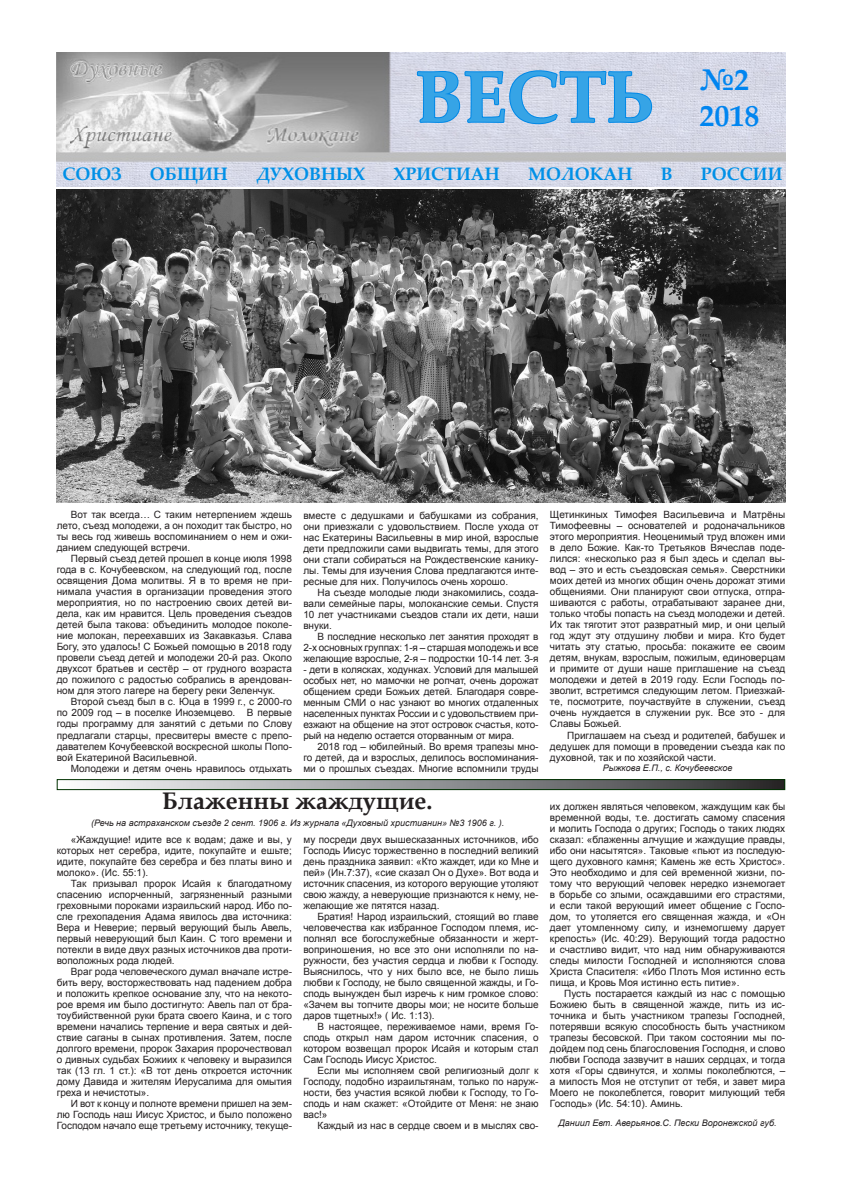
<style>
.page{position:relative;width:842px;height:1191px;background:#fff}
.page>*{position:absolute;margin:0;border:0;box-sizing:border-box;transform-origin:0 0}
.t1{font:700 72px "Palatino Linotype";color:#36a4e6}
.t2{font:700 30px "Palatino Linotype";color:#0085f0}
.Заголовок_1{font:700 24px "Book Antiqua";color:#231f20}
.t3{font:700 18px "Palatino Linotype";color:#0090e7}
.Текст{font:10px/11px "Arial";color:#231f20;text-align:justify}
.Автор{font:italic 9px "Arial";color:#231f20}
</style>
<div class="page">
<img style="left:57px;top:52px;width:728px;height:135px">
<svg style="left:416px;top:52px;width:237px;height:135px;background:#c2cfe3"></svg>
<svg style="left:89px;top:781px;width:694px;height:7px;background:#909093"></svg>
<div style="left:57px;top:779px;width:728px;height:11px;border:1px solid #003100"></div>
<img style="left:57px;top:189px;width:728px;height:314px">
<p class="t1" style="left:416px;top:46px;width:241px">ВЕСТЬ</p>
<p class="t2" style="left:699px;top:58px;width:51px">№2</p>
<p class="t2" style="left:699px;top:94px;width:61px">2018</p>
<p class="t3" style="left:62px;top:161px;width:61px">СОЮЗ</p>
<p class="t3" style="left:150px;top:161px;width:79px">ОБЩИН</p>
<p class="t3" style="left:256px;top:161px;width:111px">ДУХОВНЫХ</p>
<p class="t3" style="left:393px;top:161px;width:108px">ХРИСТИАН</p>
<p class="t3" style="left:528px;top:161px;width:106px">МОЛОКАН</p>
<p class="t3" style="left:661px;top:161px;width:13px">В</p>
<p class="t3" style="left:701px;top:161px;width:83px">РОССИИ</p>
<p class="Текст" style="left:57px;top:509px;width:237px;text-indent:14px">Вот так всегда… С таким нетерпением ждешь лето, съезд молодежи, а он походит так быстро, но ты весь год живешь воспоминанием о нем и ожи&shy;данием следующей встречи.</p>
<p class="Текст" style="left:57px;top:553px;width:237px;text-indent:14px">Первый съезд детей прошел в конце июля 1998 года в с. Кочубеевском, на следующий год, после освящения Дома молитвы. Я в то время не при&shy;нимала участия в организации проведения этого мероприятия, но по настроению своих детей ви&shy;дела, как им нравится. Цель проведения съездов детей была такова: объединить молодое поколе&shy;ние молокан, переехавших из Закавказья. Слава Богу, это удалось! С Божьей помощью в 2018 году провели съезд детей и молодежи 20-й раз. Около двухсот братьев и сестёр – от грудного возраста до пожилого с радостью собрались в арендован&shy;ном для этого лагере на берегу реки Зеленчук.</p>
<p class="Текст" style="left:57px;top:696px;width:237px;text-indent:14px">Второй съезд был в с. Юца в 1999 г., с 2000-го по 2009 год – в поселке Иноземцево. В первые годы программу для занятий с детьми по Слову предлагали старцы, пресвитеры вместе с препо&shy;давателем Кочубеевской воскресной школы Попо&shy;вой Екатериной Васильевной.</p>
<p class="Текст" style="left:71px;top:762px;width:223px">Молодежи и детям очень нравилось отдыхать</p>
<p class="Текст" style="left:303px;top:510px;width:237px">вместе с дедушками и бабушками из собрания, они приезжали с удовольствием. После ухода от нас Екатерины Васильевны в мир иной, взрослые дети предложили сами выдвигать темы, для этого они стали собираться на Рождественские канику&shy;лы. Темы для изучения Слова предлагаются инте&shy;ресные для них. Получилось очень хорошо.</p>
<p class="Текст" style="left:303px;top:587px;width:237px;text-indent:14px">На съезде молодые люди знакомились, созда&shy;вали семейные пары, молоканские семьи. Спустя 10 лет участниками съездов стали их дети, наши внуки.</p>
<p class="Текст" style="left:303px;top:631px;width:237px;text-indent:14px">В последние несколько лет занятия проходят в 2-х основных группах: 1-я – старшая молодежь и все желающие взрослые, 2-я – подростки 10-14 лет. 3-я</p>
<p class="Текст" style="left:303px;top:664px;width:237px">- дети в колясках, ходунках. Условий для малышей особых нет, но мамочки не ропчат, очень дорожат общением среди Божьих детей. Благодаря совре&shy;менным СМИ о нас узнают во многих отдаленных населенных пунктах России и с удовольствием при&shy;езжают на общение на этот островок счастья, кото&shy;рый на неделю остается оторванным от мира.</p>
<p class="Текст" style="left:303px;top:741px;width:237px;text-indent:14px">2018 год – юбилейный. Во время трапезы мно&shy;го детей, да и взрослых, делилось воспоминания&shy;ми о прошлых съездах. Многие вспомнили труды</p>
<p class="Заголовок_1" style="left:162px;top:785px;width:272px">Блаженны жаждущие.</p>
<p class="Автор" style="left:91px;top:816px;width:415px">(Речь на астраханском съезде 2 сент. 1906 г. Из журнала «Духовный христианин» №3 1906 г. ).</p>
<p class="Текст" style="left:57px;top:834px;width:237px;text-indent:14px">«Жаждущие! идите все к водам; даже и вы, у которых нет серебра, идите, покупайте и ешьте; идите, покупайте без серебра и без платы вино и молоко». (Ис. 55:1).</p>
<p class="Текст" style="left:57px;top:878px;width:237px;text-indent:14px">Так призывал пророк Исайя к благодатному спасению испорченный, загрязненный разными греховными пороками израильский народ. Ибо по&shy;сле грехопадения Адама явилось два источника:<br>Вера и Неверие; первый верующий быль Авель, первый неверующий был Каин. С того времени и потекли в виде двух разных источников два проти&shy;воположных рода людей.</p>
<p class="Текст" style="left:57px;top:966px;width:237px;text-indent:14px">Враг рода человеческого думал вначале истре&shy;бить веру, восторжествовать над падением добра и положить крепкое основание злу, что на некото&shy;рое время им было достигнуто: Авель пал от бра&shy;тоубийственной руки брата своего Каина, и с того времени начались терпение и вера святых и дей&shy;ствие саганы в сынах противления. Затем, после долгого времени, пророк Захария пророчествовал о дивных судьбах Божиих к человеку и выразился так (13 гл. 1 ст.): «В тот день откроется источник дому Давида и жителям Иерусалима для омытия греха и нечистоты».</p>
<p class="Текст" style="left:57px;top:1098px;width:237px;text-indent:14px">И вот к концу и полноте времени пришел на зем&shy;лю Господь наш Иисус Христос, и было положено Господом начало еще третьему источнику, текуще-</p>
<p class="Текст" style="left:303px;top:834px;width:237px">му посреди двух вышесказанных источников, ибо Господь Иисус торжественно в последний великий день праздника заявил: «Кто жаждет, иди ко Мне и пей» (Ин.7:37), «сие сказал Он о Духе». Вот вода и источник спасения, из которого верующие утоляют свою жажду, а неверующие признаются к нему, не&shy;желающие же пятятся назад.</p>
<p class="Текст" style="left:303px;top:911px;width:237px;text-indent:14px">Братия! Народ израильский, стоящий во главе человечества как избранное Господом племя, ис&shy;полнял все богослужебные обязанности и жерт&shy;воприношения, но все это они исполняли по на&shy;ружности, без участия сердца и любви к Господу.<br>Выяснилось, что у них было все, не было лишь любви к Господу, не было священной жажды, и Го&shy;сподь вынужден был изречь к ним громкое слово: «Зачем вы топчите дворы мои; не носите больше даров тщетных!» ( Ис. 1:13).</p>
<p class="Текст" style="left:303px;top:1021px;width:237px;text-indent:14px">В настоящее, переживаемое нами, время Го&shy;сподь открыл нам даром источник спасения, о котором возвещал пророк Исайя и которым стал Сам Господь Иисус Христос.</p>
<p class="Текст" style="left:303px;top:1065px;width:237px;text-indent:14px">Если мы исполняем свой религиозный долг к Господу, подобно израильтянам, только по наруж&shy;ности, без участия всякой любви к Господу, то Го&shy;сподь и нам скажет: «Отойдите от Меня: не знаю вас!»</p>
<p class="Текст" style="left:317px;top:1120px;width:223px">Каждый из нас в сердце своем и в мыслях сво-</p>
<p class="Текст" style="left:550px;top:509px;width:237px">Щетинкиных Тимофея Васильевича и Матрёны Тимофеевны – основателей и родоначальников этого мероприятия. Неоценимый труд вложен ими в дело Божие. Как-то Третьяков Вячеслав поде&shy;лился: «несколько раз я был здесь и сделал вы&shy;вод – это и есть съездовская семья». Сверстники моих детей из многих общин очень дорожат этими общениями. Они планируют свои отпуска, отпра&shy;шиваются с работы, отрабатывают заранее дни, только чтобы попасть на съезд молодежи и детей.<br>Их так тяготит этот развратный мир, и они целый год ждут эту отдушину любви и мира. Кто будет читать эту статью, просьба: покажите ее своим детям, внукам, взрослым, пожилым, единоверцам и примите от души наше приглашение на съезд молодежи и детей в 2019 году. Если Господь по&shy;зволит, встретимся следующим летом. Приезжай&shy;те, посмотрите, поучаствуйте в служении, съезд очень нуждается в служении рук. Все это - для Славы Божьей.</p>
<p class="Текст" style="left:550px;top:729px;width:237px;text-indent:17px">Приглашаем на съезд и родителей, бабушек и дедушек для помощи в проведении съезда как по духовной, так и по хозяйской части.</p>
<p class="Автор" style="left:603px;top:762px;width:131px">Рыжкова Е.П., с. Кочубеевское</p>
<p class="Текст" style="left:550px;top:800px;width:237px">их должен являться человеком, жаждущим как бы временной воды, т.е. достигать самому спасения и молить Господа о других; Господь о таких людях сказал: «блаженны алчущие и жаждущие правды, ибо они насытятся». Таковые «пьют из последую&shy;щего духовного камня; Камень же есть Христос».<br>Это необходимо и для сей временной жизни, по&shy;тому что верующий человек нередко изнемогает в борьбе со злыми, осаждавшими его страстями, и если такой верующий имеет общение с Госпо&shy;дом, то утоляется его священная жажда, и «Он дает утомленному силу, и изнемогшему дарует крепость» (Ис. 40:29). Верующий тогда радостно и счастливо видит, что над ним обнаруживаются следы милости Господней и исполняются слова Христа Спасителя: «Ибо Плоть Моя истинно есть пища, и Кровь Моя истинно есть питие».</p>
<p class="Текст" style="left:550px;top:987px;width:237px;text-indent:14px">Пусть постарается каждый из нас с помощью Божиею быть в священной жажде, пить из ис&shy;точника и быть участником трапезы Господней, потерявши всякую способность быть участником трапезы бесовской. При таком состоянии мы по&shy;дойдем под сень благословения Господня, и слово любви Господа зазвучит в наших сердцах, и тогда хотя «Горы сдвинутся, и холмы поколеблются, – а милость Моя не отступит от тебя, и завет мира Моего не поколеблется, говорит милующий тебя Господь» (Ис. 54:10). Аминь.</p>
<p class="Автор" style="left:558px;top:1117px;width:220px">Даниил Евт. Аверьянов.С. Пески Воронежской губ.</p>
</div>
